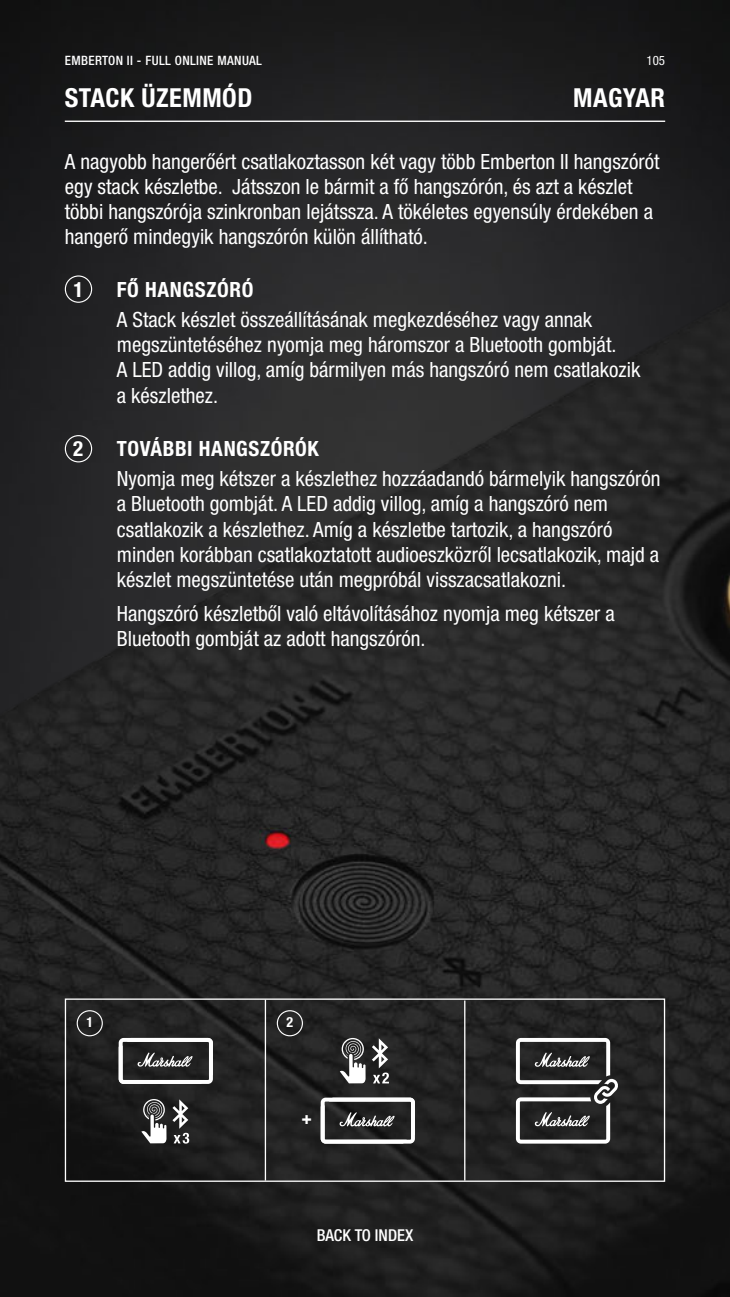
<style>
.page{position:relative;width:730px;height:1297px;background:#fff}
.page>*{position:absolute;margin:0;border:0;box-sizing:border-box;transform-origin:0 0}
.t1{font:700 condensed 26.25px "Helvetica Neue LTW1 G";letter-spacing:.02em;color:#fff}
.t2{font:condensed 21px/25.2px "Helvetica Neue LTW1 G";color:#fff}
.t3{font:700 condensed 21px "Helvetica Neue LTW1 G";letter-spacing:.03em;color:#fff}
.t4{font:800 condensed 17.5px "Helvetica Neue LT Pro";color:#fff}
.t5{font:500 condensed 16.45px "Helvetica Neue LTW1 G";color:#fff}
.t6{font:700 condensed 14px "Helvetica Neue LTW1 G";color:#fff}
.t7{font:500 condensed 12.95px "Helvetica Neue LTW1 G";letter-spacing:.03em;color:#fff}
.t8{font:condensed 12.95px "Helvetica Neue LTW1 G";color:#fff}
</style>
<div class="page">
<img style="left:0;top:0;width:729px;height:1296px">
<svg style="left:515px;top:1037px;width:103px;height:106px"></svg>
<div style="left:65px;top:998px;width:599px;height:183px;border:1px solid #fff"></div>
<hr style="left:264px;top:999px;width:2px;height:181px;background:#fff">
<hr style="left:464px;top:1000px;width:1px;height:180px;background:#fff">
<svg style="left:119px;top:1037px;width:94px;height:46px"></svg>
<svg style="left:320px;top:1097px;width:94px;height:46px"></svg>
<svg style="left:141px;top:1098px;width:25px;height:45px"></svg>
<svg style="left:172px;top:1099px;width:17px;height:44px"></svg>
<svg style="left:371px;top:1038px;width:18px;height:45px"></svg>
<svg style="left:339px;top:1037px;width:26px;height:46px"></svg>
<div style="left:77px;top:1010px;width:26px;height:26px;border:1px solid #fff;border-radius:50%"></div>
<div style="left:276px;top:1010px;width:27px;height:26px;border:1px solid #fff;border-radius:50%"></div>
<hr style="left:65px;top:121px;width:599px;height:1px;background:#fff">
<div style="left:65px;top:275px;width:27px;height:28px;border:1px solid #fff;border-radius:50%"></div>
<div style="left:65px;top:435px;width:27px;height:27px;border:1px solid #fff;border-radius:50%"></div>
<p class="t7" style="left:65px;top:52px;width:199px">EMBERTON II - FULL ONLINE MANUAL</p>
<p class="t8" style="left:646px;top:53px;width:20px">105</p>
<p class="t1" style="left:65px;top:82px;width:189px">STACK ÜZEMMÓD</p>
<p class="t1" style="left:573px;top:82px;width:93px">MAGYAR</p>
<p class="t2" style="left:65px;top:149px;width:595px">A nagyobb hangerőért csatlakoztasson két vagy több Emberton II hangszórót egy stack készletbe. Játsszon le bármit a fő hangszórón, és azt a készlet többi hangszórója szinkronban lejátssza. A tökéletes egyensúly érdekében a hangerő mindegyik hangszórón külön állítható.</p>
<p class="t3" style="left:117px;top:277px;width:138px">FŐ HANGSZÓRÓ</p>
<p class="t2" style="left:117px;top:307px;width:524px">A Stack készlet összeállításának megkezdéséhez vagy annak megszüntetéséhez nyomja meg háromszor a Bluetooth gombját.<br>A LED addig villog, amíg bármilyen más hangszóró nem csatlakozik a készlethez.</p>
<p class="t3" style="left:117px;top:436px;width:203px">TOVÁBBI HANGSZÓRÓK</p>
<p class="t2" style="left:117px;top:466px;width:544px">Nyomja meg kétszer a készlethez hozzáadandó bármelyik hangszórón a Bluetooth gombját. A LED addig villog, amíg a hangszóró nem csatlakozik a készlethez. Amíg a készletbe tartozik, a hangszóró minden korábban csatlakoztatott audioeszközről lecsatlakozik, majd a készlet megszüntetése után megpróbál visszacsatlakozni.</p>
<p class="t2" style="left:117px;top:601px;width:499px">Hangszóró készletből való eltávolításához nyomja meg kétszer a<br>Bluetooth gombját az adott hangszórón.</p>
<p class="t3" style="left:73px;top:276px;width:12px">1</p>
<p class="t3" style="left:73px;top:436px;width:12px">2</p>
<p class="t6" style="left:86px;top:1014px;width:8px">1</p>
<p class="t6" style="left:286px;top:1014px;width:8px">2</p>
<p class="t4" style="left:301px;top:1106px;width:12px">+</p>
<p class="t5" style="left:316px;top:1225px;width:98px">BACK TO INDEX</p>
</div>
